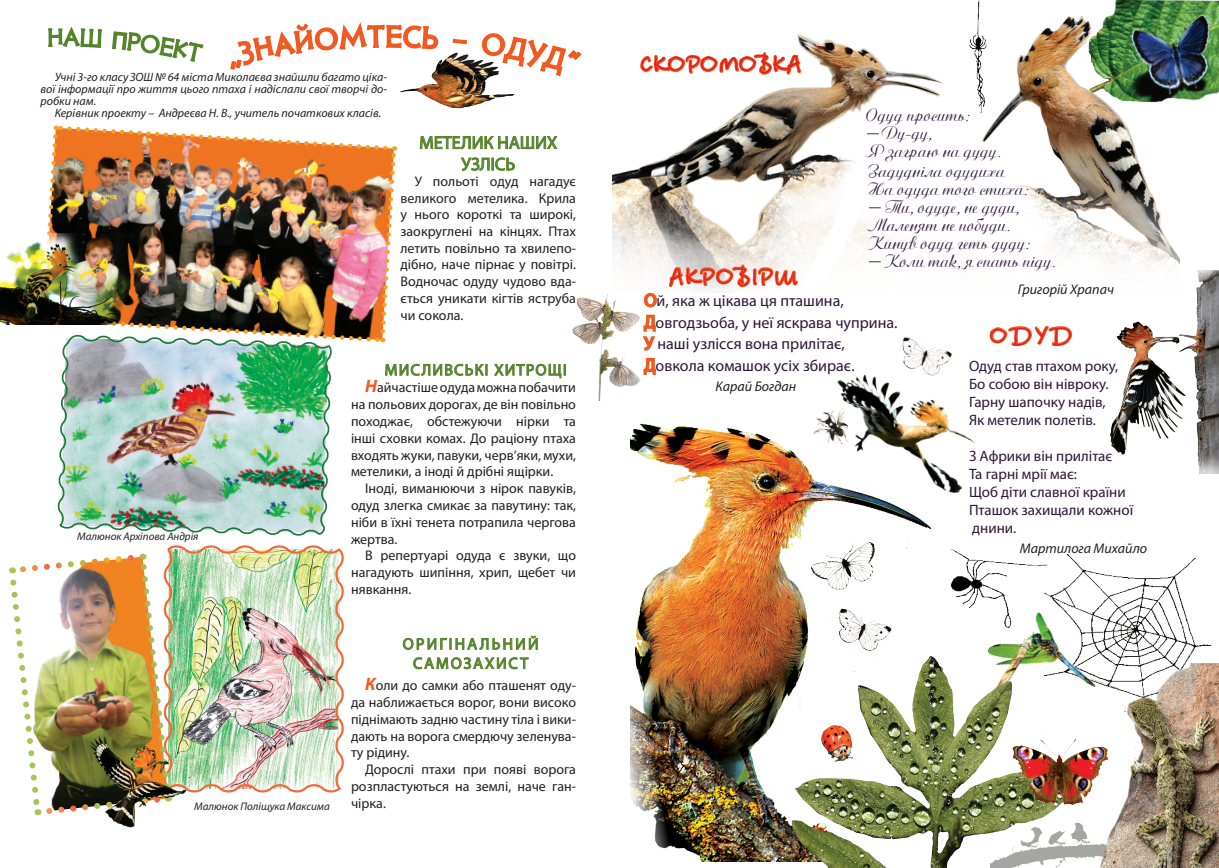
<style>
.page{position:relative;width:1219px;height:868px;background:#fff}
.page>*{position:absolute;margin:0;border:0;box-sizing:border-box;transform-origin:0 0}
.OSNOWNYJ{font:30px "PF Hellenica Serif Pro";color:#f15921}
.OSNOWNYJ-2{font:24px "Betina Script CTT";letter-spacing:.07em;color:#e41f25}
.OSNOWNYJ-3{font:24px "Betina Script CTT";letter-spacing:.02em;color:#e01921}
.OSNOWNYJ-4{font:18px "Ariston";color:#2f163b}
.OSNOWNYJ-5{font:18px/21.6px "Myriad Pro";color:#54842b;text-align:center}
.OSNOWNYJ-6{font:16px "Myriad Pro";color:#2f163b}
.OSNOWNYJ-7{font:16px "Myriad Pro";letter-spacing:.08em;color:#54842b}
.OSNOWNYJ-8{font:16px "Myriad Pro";letter-spacing:.14em;color:#54842b}
.OSNOWNYJ-9{font:16px "Myriad Pro";letter-spacing:.12em;color:#54842b}
.OSNOWNYJ-10{font:15px "Myriad Pro";color:#2f163b}
.OSNOWNYJ-11{font:14px/16.8px "Myriad Pro";color:#231f20;text-align:justify}
.OSNOWNYJ-12{font:italic 14px "Myriad Pro";color:#231f20}
.OSNOWNYJ-13{font:italic 12px/12px "Myriad Pro";color:#231f20;text-align:justify}
.OSNOWNYJ-14{font:italic 11px "Myriad Pro";color:#231f20}
.s1{font-weight:700;font-style:italic;font-size:18px;color:#f15921}
.s2{font-size:18px;color:#f15921}
</style>
<div class="page">
<img style="left:1084px;top:837px;width:5px;height:21px">
<img style="left:1070px;top:556px;width:140px;height:107px">
<img style="left:994px;top:576px;width:140px;height:109px">
<img style="left:1179px;top:0;width:40px;height:101px">
<svg style="left:48px;top:26px;width:55px;height:22px"></svg>
<svg style="left:112px;top:31px;width:92px;height:31px"></svg>
<img style="left:612px;top:0;width:567px;height:278px">
<svg style="left:639px;top:21px;width:164px;height:172px"></svg>
<svg style="left:419px;top:136px;width:139px;height:35px"></svg>
<img style="left:400px;top:39px;width:115px;height:70px">
<svg style="left:402px;top:635px;width:136px;height:35px"></svg>
<svg style="left:668px;top:231px;width:131px;height:60px"></svg>
<svg style="left:648px;top:292px;width:9px;height:58px"></svg>
<svg style="left:648px;top:357px;width:8px;height:18px"></svg>
<img style="left:630px;top:423px;width:175px;height:438px">
<img style="left:788px;top:645px;width:296px;height:222px">
<img style="left:801px;top:522px;width:131px;height:153px">
<img style="left:783px;top:322px;width:168px;height:146px">
<svg style="left:989px;top:326px;width:83px;height:21px"></svg>
<img style="left:805px;top:353px;width:170px;height:177px">
<img style="left:934px;top:0;width:76px;height:122px">
<img style="left:902px;top:520px;width:168px;height:115px">
<img style="left:1089px;top:663px;width:130px;height:204px">
<img style="left:975px;top:711px;width:168px;height:126px">
<img style="left:770px;top:693px;width:121px;height:91px">
<img style="left:572px;top:293px;width:76px;height:108px">
<img style="left:57px;top:344px;width:275px;height:192px">
<img style="left:167px;top:545px;width:177px;height:248px">
<img style="left:9px;top:551px;width:164px;height:265px">
<img style="left:65px;top:734px;width:142px;height:94px">
<img style="left:40px;top:125px;width:358px;height:219px">
<img style="left:0;top:234px;width:132px;height:90px">
<img style="left:1088px;top:270px;width:131px;height:203px">
<svg style="left:385px;top:363px;width:181px;height:16px"></svg>
<svg style="left:230px;top:22px;width:209px;height:54px"></svg>
<svg style="left:480px;top:33px;width:102px;height:45px"></svg>
<p class="OSNOWNYJ" style="left:385px;top:19px;width:19px">Е</p>
<p class="OSNOWNYJ-13" style="left:40px;top:71px;width:348px;text-indent:14px">Учні 3-го класу ЗОШ № 64 міста Миколаєва знайшли багато ціка&shy;вої інформації про життя цього птаха і надіслали свої творчі до&shy;робки нам.</p>
<p class="OSNOWNYJ-13" style="left:55px;top:107px;width:328px">Керівник проекту – Андреєва Н. В., учитель початкових класів.</p>
<p class="OSNOWNYJ-5" style="left:419px;top:131px;width:139px">МЕТЕЛИК НАШИХ<br>УЗЛІСЬ</p>
<p class="OSNOWNYJ-11" style="left:400px;top:173px;width:177px;text-indent:14px">У польоті одуд нагадує великого метелика. Крила у нього короткі та широкі, заокруглені на кінцях. Птах летить повільно та хвилепо&shy;дібно, наче пірнає у повітрі.<br>Водночас одуду чудово вда&shy;ється уникати кігтів яструба чи сокола.</p>
<p class="OSNOWNYJ-14" style="left:77px;top:529px;width:123px">Малюнок Архіпова Андрія</p>
<p class="OSNOWNYJ-14" style="left:194px;top:799px;width:137px">Малюнок Поліщука Максима</p>
<p class="OSNOWNYJ-7" style="left:385px;top:360px;width:184px">МИСЛИВСЬКІ ХИТРОЩІ</p>
<p class="OSNOWNYJ-11" style="left:351px;top:379px;width:227px;text-indent:14px"><span class="s1">Н</span>айчастіше одуда можна побачити на польових дорогах, де він повільно походжає, обстежуючи нірки та інші сховки комах. До раціону птаха входять жуки, павуки, черв’яки, мухи, метелики, а іноді й дрібні ящірки.</p>
<p class="OSNOWNYJ-11" style="left:351px;top:480px;width:227px;text-indent:14px">Іноді, виманюючи з нірок павуків, одуд злегка смикає за павутину: так, ніби в їхні тенета потрапила чергова жертва.</p>
<p class="OSNOWNYJ-11" style="left:351px;top:547px;width:227px;text-indent:14px">В репертуарі одуда є звуки, що нагадують шипіння, хрип, щебет чи нявкання.</p>
<p class="OSNOWNYJ-8" style="left:403px;top:634px;width:137px">ОРИГІНАЛЬНИЙ</p>
<p class="OSNOWNYJ-9" style="left:413px;top:653px;width:117px">САМОЗАХИСТ</p>
<p class="OSNOWNYJ-11" style="left:351px;top:676px;width:227px;text-indent:14px"><span class="s1">К</span>оли до самки або пташенят оду&shy;да наближається ворог, вони високо піднімають задню частину тіла і вики&shy;дають на ворога смердючу зеленува&shy;ту рідину.</p>
<p class="OSNOWNYJ-11" style="left:351px;top:760px;width:227px;text-indent:14px">Дорослі птахи при появі ворога розпластуються на землі, наче ган&shy;чірка.</p>
<p class="OSNOWNYJ-3" style="left:640px;top:50px;width:163px">СКОРОМОВКА</p>
<p class="OSNOWNYJ-4" style="left:867px;top:104px;width:105px">Одуд просить:</p>
<p class="OSNOWNYJ-4" style="left:867px;top:122px;width:67px">— Ду-ду,</p>
<p class="OSNOWNYJ-4" style="left:867px;top:140px;width:136px">Я заграю на дуду.</p>
<p class="OSNOWNYJ-4" style="left:869px;top:160px;width:138px">Задудніла одудиха</p>
<p class="OSNOWNYJ-4" style="left:869px;top:178px;width:162px">На одуда того стиха:</p>
<p class="OSNOWNYJ-4" style="left:869px;top:196px;width:153px">— Ти, одуде, не дуди,</p>
<p class="OSNOWNYJ-4" style="left:869px;top:214px;width:144px">Маленят не побуди.</p>
<p class="OSNOWNYJ-4" style="left:869px;top:232px;width:163px">Кинув одуд геть дуду:</p>
<p class="OSNOWNYJ-4" style="left:869px;top:250px;width:189px">— Коли так, я спать піду.</p>
<p class="OSNOWNYJ-12" style="left:1018px;top:280px;width:98px">Григорій Храпач</p>
<p class="OSNOWNYJ-2" style="left:669px;top:262px;width:130px">АКРОВІРШ</p>
<p class="OSNOWNYJ-6" style="left:644px;top:291px;width:201px"><span class="s2">О</span>й, яка ж цікава ця пташина,</p>
<p class="OSNOWNYJ-6" style="left:644px;top:312px;width:255px"><span class="s2">Д</span>овгодзьоба, у неї яскрава чуприна.</p>
<p class="OSNOWNYJ-6" style="left:644px;top:334px;width:202px"><span class="s2">У</span> наші узлісся вона прилітає,</p>
<p class="OSNOWNYJ-6" style="left:644px;top:356px;width:212px"><span class="s2">Д</span>овкола комашок усіх збирає.</p>
<p class="OSNOWNYJ-12" style="left:716px;top:377px;width:82px">Карай Богдан</p>
<p class="OSNOWNYJ-2" style="left:990px;top:321px;width:84px">ОДУД</p>
<p class="OSNOWNYJ-10" style="left:969px;top:356px;width:151px">Одуд став птахом року,</p>
<p class="OSNOWNYJ-10" style="left:969px;top:374px;width:141px">Бо собою він нівроку.</p>
<p class="OSNOWNYJ-10" style="left:969px;top:392px;width:138px">Гарну шапочку надів,</p>
<p class="OSNOWNYJ-10" style="left:969px;top:410px;width:128px">Як метелик полетів.</p>
<p class="OSNOWNYJ-10" style="left:969px;top:446px;width:145px">З Африки він прилітає</p>
<p class="OSNOWNYJ-10" style="left:969px;top:464px;width:110px">Та гарні мрії має:</p>
<p class="OSNOWNYJ-10" style="left:969px;top:482px;width:158px">Щоб діти славної країни</p>
<p class="OSNOWNYJ-10" style="left:969px;top:500px;width:166px">Пташок захищали кожної</p>
<p class="OSNOWNYJ-10" style="left:972px;top:518px;width:46px">днини.</p>
<p class="OSNOWNYJ-12" style="left:1020px;top:539px;width:129px">Мартилога Михайло</p>
</div>
